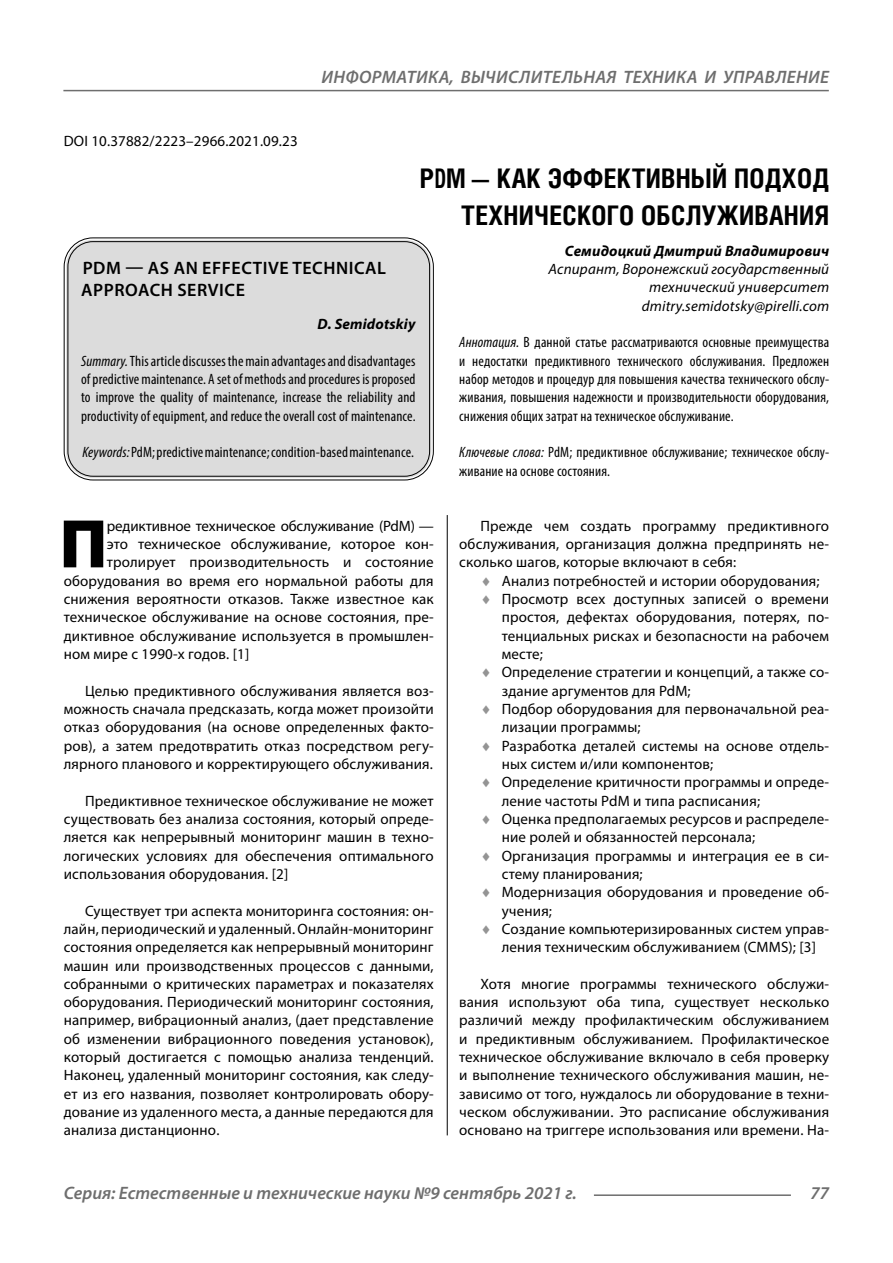
<style>
.page{position:relative;width:893px;height:1263px;background:#fff}
.page>*{position:absolute;margin:0;border:0;box-sizing:border-box;transform-origin:0 0}
.Bukvica{font:900 69.3px "Myriad Pro";color:#000}
.Header{font:700 27px/37.5px "Helios Cond C";letter-spacing:.01em;color:#000;text-align:right}
.t1{font:italic 600 18px "Myriad Pro";color:#6e6e6e}
.Header-eng{font:600 18px/21.6px "Myriad Pro";letter-spacing:.03em;color:#000}
.Normal{font:15px/18.3px "Myriad Pro";letter-spacing:.01em;color:#000}
.Annotation-rus{font:condensed 15px/18.3px "Myriad Pro";letter-spacing:.01em;color:#000;text-align:justify}
.Annotation-eng{font:condensed 15px/18.3px "Myriad Pro";letter-spacing:.01em;color:#000;text-align:justify}
.Bukvica-2{font:15px "Myriad Pro";letter-spacing:.01em;color:#000}
.Author-doc{font:italic 15px/18.3px "Myriad Pro";letter-spacing:.01em;color:#000;text-align:right}
.Bukvica-3{font:15px "Myriad Pro";letter-spacing:-.01em;color:#000}
.DOI{font:15px "Myriad Pro";letter-spacing:.01em;color:#000}
.Author{font:italic 700 15px "Myriad Pro";letter-spacing:.01em;color:#000}
.Author-email{font:italic 15px "Myriad Pro";letter-spacing:.01em;color:#000}
.Author-eng{font:italic 700 15px "Myriad Pro";letter-spacing:.01em;color:#000}
.s1{font-style:italic}
.s2{color:#949494}
</style>
<div class="page">
<hr style="left:447px;top:512px;width:1px;height:623px;background:#000">
<div style="left:43px;top:494px;width:786px;height:21px;background:#fff"></div>
<div style="left:66px;top:240px;width:365px;height:238px;background:#dcdcdc;border-radius:27px"></div>
<div style="left:64px;top:237px;width:370px;height:243px;border:1px solid #000;border-radius:29px"></div>
<div style="left:68px;top:241px;width:362px;height:236px;border:1px solid #000;border-radius:25px"></div>
<hr style="left:594px;top:1194px;width:197px;height:2px;background:#6e6e6e">
<hr style="left:63px;top:90px;width:766px;height:1px;background:#6e6e6e">
<p class="DOI" style="left:64px;top:132px;width:235px">DOI 10.37882/2223–2966.2021.09.23</p>
<p class="t1" style="left:321px;top:66px;width:25px">Информатика</p>
<p class="t1" style="left:450px;top:66px;width:48px">, вычислител</p>
<p class="t1" style="left:573px;top:66px;width:23px">ьная</p>
<p class="t1" style="left:623px;top:66px;width:12px">техника</p>
<p class="t1" style="left:705px;top:66px;width:41px">и управление</p>
<p class="Header" style="left:420px;top:159px;width:411px">PDM — КАК ЭФФЕКТИВНЫЙ ПОДХОД<br>ТЕХНИЧЕСКОГО ОБСЛУЖИВАНИЯ</p>
<p class="Author" style="left:565px;top:241px;width:266px">Семидоцкий Дмитрий Владимирович</p>
<p class="Author-doc" style="left:549px;top:260px;width:282px">Аспирант, Воронежский государственный технический университет</p>
<p class="Author-email" style="left:642px;top:296px;width:189px">dmitry.semidotsky@pirelli.com</p>
<p class="Annotation-rus" style="left:459px;top:333px;width:371px"><span class="s1">Аннотация.</span> В данной статье рассматриваются основные преимущества и недостатки предиктивного технического обслуживания. Предложен набор методов и процедур для повышения качества технического обслу&shy;живания, повышения надежности и производительности оборудования, снижения общих затрат на техническое обслуживание.</p>
<p class="Annotation-rus" style="left:459px;top:443px;width:371px"><span class="s1">Ключевые слова:</span> PdM; предиктивное обслуживание; техническое обслу&shy;живание на основе состояния.</p>
<p class="Header-eng" style="left:81px;top:257px;width:306px">PDM — AS AN EFFECTIVE TECHNICAL<br>APPROACH SERVICE</p>
<p class="Author-eng" style="left:318px;top:314px;width:99px">D. Semidotskiy</p>
<p class="Annotation-eng" style="left:81px;top:351px;width:336px"><span class="s1">Summary.</span> This article discusses the main advantages and disadvantages of predictive maintenance. A set of methods and procedures is proposed to improve the quality of maintenance, increase the reliability and productivity of equipment, and reduce the overall cost of maintenance.</p>
<p class="Annotation-eng" style="left:83px;top:443px;width:333px"><span class="s1">Keywords:</span> PdM; predictive maintenance; condition-based maintenance.</p>
<p class="Bukvica" style="left:59px;top:498px;width:50px">П</p>
<p class="Bukvica-3" style="left:107px;top:516px;width:328px">редиктивное техническое обслуживание (PdM) —</p>
<p class="Bukvica-2" style="left:107px;top:535px;width:328px">это техническое обслуживание, которое кон-</p>
<p class="Bukvica-2" style="left:107px;top:553px;width:328px">тролирует производительность и состояние</p>
<p class="Bukvica-2" style="left:64px;top:571px;width:371px">оборудования во время его нормальной работы для</p>
<p class="Bukvica-2" style="left:64px;top:590px;width:371px">снижения вероятности отказов. Также известное как</p>
<p class="Bukvica-2" style="left:64px;top:608px;width:371px">техническое обслуживание на основе состояния, пре-</p>
<p class="Bukvica-2" style="left:64px;top:626px;width:371px">диктивное обслуживание используется в промышлен-</p>
<p class="Bukvica-2" style="left:64px;top:645px;width:187px">ном мире с 1990-х годов. [1]</p>
<p class="Normal" style="left:64px;top:681px;width:371px;text-align:justify;text-indent:21px">Целью предиктивного обслуживания является воз&shy;можность сначала предсказать, когда может произойти отказ оборудования (на основе определенных факто&shy;ров), а затем предотвратить отказ посредством регу&shy;лярного планового и корректирующего обслуживания.</p>
<p class="Normal" style="left:64px;top:791px;width:371px;text-align:justify;text-indent:21px">Предиктивное техническое обслуживание не может существовать без анализа состояния, который опреде&shy;ляется как непрерывный мониторинг машин в техно&shy;логических условиях для обеспечения оптимального использования оборудования. [2]</p>
<p class="Normal" style="left:64px;top:901px;width:371px;text-align:justify;text-indent:21px">Существует три аспекта мониторинга состояния: он&shy;лайн, периодический и удаленный. Онлайн-мониторинг состояния определяется как непрерывный мониторинг машин или производственных процессов с данными, собранными о критических параметрах и показателях оборудования. Периодический мониторинг состояния, например, вибрационный анализ, (дает представление об изменении вибрационного поведения установок), который достигается с помощью анализа тенденций.<br>Наконец, удаленный мониторинг состояния, как следу&shy;ет из его названия, позволяет контролировать обору&shy;дование из удаленного места, а данные передаются для анализа дистанционно.</p>
<p class="Normal" style="left:459px;top:516px;width:371px;text-align:justify;text-indent:21px">Прежде чем создать программу предиктивного обслуживания, организация должна предпринять не&shy;сколько шагов, которые включают в себя:</p>
<p class="Normal" style="left:480px;top:571px;width:341px"><span class="s2">♦</span> Анализ потребностей и истории оборудования;</p>
<p class="Normal" style="left:502px;top:590px;width:329px;text-align:justify;text-indent:-21px"><span class="s2">♦</span> Просмотр всех доступных записей о времени простоя, дефектах оборудования, потерях, по&shy;тенциальных рисках и безопасности на рабочем месте;</p>
<p class="Normal" style="left:502px;top:663px;width:329px;text-indent:-21px"><span class="s2">♦</span> Определение стратегии и концепций, а также со&shy;здание аргументов для PdM;</p>
<p class="Normal" style="left:502px;top:699px;width:329px;text-indent:-21px"><span class="s2">♦</span> Подбор оборудования для первоначальной реа&shy;лизации программы;</p>
<p class="Normal" style="left:502px;top:736px;width:329px;text-indent:-21px"><span class="s2">♦</span> Разработка деталей системы на основе отдель&shy;ных систем и/или компонентов;</p>
<p class="Normal" style="left:502px;top:773px;width:329px;text-indent:-21px"><span class="s2">♦</span> Определение критичности программы и опреде&shy;ление частоты PdM и типа расписания;</p>
<p class="Normal" style="left:502px;top:809px;width:329px;text-indent:-21px"><span class="s2">♦</span> Оценка предполагаемых ресурсов и распределе&shy;ние ролей и обязанностей персонала;</p>
<p class="Normal" style="left:502px;top:846px;width:329px;text-indent:-21px"><span class="s2">♦</span> Организация программы и интеграция ее в си&shy;стему планирования;</p>
<p class="Normal" style="left:502px;top:883px;width:329px;text-indent:-21px"><span class="s2">♦</span> Модернизация оборудования и проведение об&shy;учения;</p>
<p class="Normal" style="left:480px;top:919px;width:350px;text-align:center"><span class="s2">♦</span> Создание компьютеризированных систем управ&shy;ления техническим обслуживанием (CMMS); [3]</p>
<p class="Normal" style="left:459px;top:974px;width:371px;text-align:justify;text-indent:21px">Хотя многие программы технического обслужи&shy;вания используют оба типа, существует несколько различий между профилактическим обслуживанием и предиктивным обслуживанием. Профилактическое техническое обслуживание включало в себя проверку и выполнение технического обслуживания машин, не&shy;зависимо от того, нуждалось ли оборудование в техни&shy;ческом обслуживании. Это расписание обслуживания основано на триггере использования или времени. На-</p>
<p class="t1" style="left:64px;top:1182px;width:514px">Серия: Естественные и технические науки №9 сентябрь 2021 г.</p>
<p class="t1" style="left:810px;top:1182px;width:20px">77</p>
</div>
